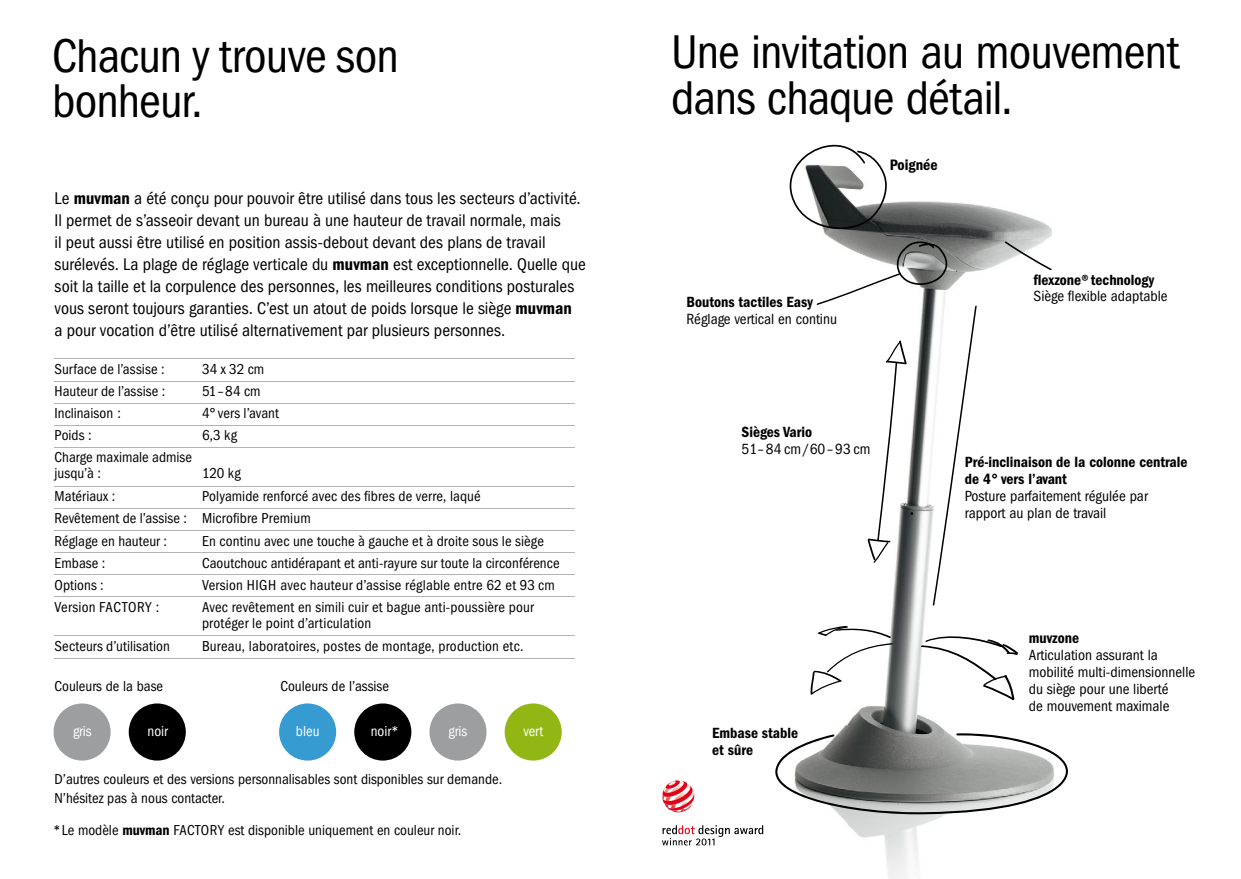
<style>
.page{position:relative;width:1241px;height:879px;background:#fff}
.page>*{position:absolute;margin:0;border:0;box-sizing:border-box;transform-origin:0 0}
.t1{font:condensed 49px/45.5px "Franklin Gothic LT";letter-spacing:-.02em;color:#000}
.t2{font:condensed 17.5px/21.9px "Franklin Gothic LT";color:#000}
.t3{font:600 condensed 15.75px "Franklin Gothic LT";color:#000}
.t4{font:condensed 15.22px/17px "Franklin Gothic LT";color:#000}
.t5{font:600 condensed 15.22px/17px "Franklin Gothic LT";color:#000}
.t6{font:condensed 14.88px/15.8px "Franklin Gothic LT";letter-spacing:.005em;color:#000}
.t7{font:condensed 14.88px "Franklin Gothic LT";color:#fff}
.t8{font:condensed 14.88px "Franklin Gothic LT";letter-spacing:.025em;color:#000}
.s1{font-weight:600}
</style>
<div class="page">
<hr style="left:55px;top:358px;width:147px;height:1px;background:#b1b3b4">
<hr style="left:202px;top:358px;width:372px;height:1px;background:#b1b3b4">
<hr style="left:55px;top:380px;width:147px;height:1px;background:#b1b3b4">
<hr style="left:202px;top:380px;width:372px;height:1px;background:#b1b3b4">
<hr style="left:55px;top:402px;width:147px;height:1px;background:#b1b3b4">
<hr style="left:202px;top:402px;width:372px;height:1px;background:#b1b3b4">
<hr style="left:55px;top:424px;width:147px;height:1px;background:#b1b3b4">
<hr style="left:202px;top:424px;width:372px;height:1px;background:#b1b3b4">
<hr style="left:55px;top:446px;width:147px;height:1px;background:#b1b3b4">
<hr style="left:202px;top:446px;width:372px;height:1px;background:#b1b3b4">
<hr style="left:55px;top:485px;width:147px;height:1px;background:#b1b3b4">
<hr style="left:202px;top:485px;width:372px;height:1px;background:#b1b3b4">
<hr style="left:55px;top:507px;width:147px;height:1px;background:#b1b3b4">
<hr style="left:202px;top:507px;width:372px;height:1px;background:#b1b3b4">
<hr style="left:55px;top:529px;width:147px;height:1px;background:#b1b3b4">
<hr style="left:202px;top:529px;width:372px;height:1px;background:#b1b3b4">
<hr style="left:55px;top:551px;width:147px;height:1px;background:#b1b3b4">
<hr style="left:202px;top:551px;width:372px;height:1px;background:#b1b3b4">
<hr style="left:55px;top:573px;width:147px;height:1px;background:#b1b3b4">
<hr style="left:202px;top:573px;width:372px;height:1px;background:#b1b3b4">
<hr style="left:55px;top:596px;width:147px;height:1px;background:#b1b3b4">
<hr style="left:202px;top:596px;width:372px;height:1px;background:#b1b3b4">
<hr style="left:55px;top:635px;width:147px;height:1px;background:#b1b3b4">
<hr style="left:202px;top:635px;width:372px;height:1px;background:#b1b3b4">
<hr style="left:55px;top:658px;width:147px;height:1px;background:#b1b3b4">
<hr style="left:202px;top:658px;width:372px;height:1px;background:#b1b3b4">
<div style="left:54px;top:703px;width:57px;height:57px;background:#9c9e9f;border-radius:50%"></div>
<div style="left:129px;top:703px;width:57px;height:57px;background:#000;border-radius:50%"></div>
<div style="left:279px;top:703px;width:57px;height:57px;background:#359bd1;border-radius:50%"></div>
<div style="left:354px;top:703px;width:57px;height:57px;background:#000;border-radius:50%"></div>
<div style="left:429px;top:703px;width:57px;height:57px;background:#9c9e9f;border-radius:50%"></div>
<div style="left:504px;top:703px;width:57px;height:57px;background:#92b714;border-radius:50%"></div>
<img style="left:810px;top:144px;width:258px;height:734px">
<svg style="left:789px;top:145px;width:97px;height:84px"></svg>
<svg style="left:1004px;top:241px;width:48px;height:29px"></svg>
<svg style="left:810px;top:625px;width:83px;height:69px"></svg>
<svg style="left:920px;top:631px;width:98px;height:69px"></svg>
<svg style="left:816px;top:241px;width:160px;height:364px"></svg>
<svg style="left:775px;top:733px;width:292px;height:80px"></svg>
<img style="left:663px;top:788px;width:101px;height:58px">
<svg style="left:662px;top:824px;width:101px;height:21px"></svg>
<img style="left:673px;top:810px;width:19px;height:1px">
<img style="left:668px;top:780px;width:19px;height:4px">
<img style="left:662px;top:784px;width:30px;height:20px">
<img style="left:665px;top:793px;width:29px;height:17px">
<h1 class="t1" style="left:52px;top:33px;width:348px">Chacun y trouve son bonheur.</h1>
<p class="t2" style="left:55px;top:188px;width:533px">Le <span class="s1">muvman</span> a été conçu pour pouvoir être utilisé dans tous les secteurs d’activité.<br>Il permet de s’asseoir devant un bureau à une hauteur de travail normale, mais<br>il peut aussi être utilisé en position assis-debout devant des plans de travail surélevés. La plage de réglage verticale du <span class="s1">muvman</span> est exceptionnelle. Quelle que soit la taille et la corpulence des personnes, les meilleures conditions posturales vous seront toujours garanties. C’est un atout de poids lorsque le siège <span class="s1">muvman<br></span>a pour vocation d’être utilisé alternativement par plusieurs personnes.</p>
<p class="t6" style="left:55px;top:361px;width:111px">Surface de l’assise :</p>
<p class="t6" style="left:202px;top:361px;width:64px">34 x 32 cm</p>
<p class="t6" style="left:55px;top:383px;width:112px">Hauteur de l’assise :</p>
<p class="t6" style="left:202px;top:383px;width:60px">51–84 cm</p>
<p class="t6" style="left:55px;top:405px;width:68px">Inclinaison :</p>
<p class="t6" style="left:202px;top:405px;width:78px">4° vers l’avant</p>
<p class="t6" style="left:55px;top:427px;width:38px">Poids :</p>
<p class="t6" style="left:202px;top:427px;width:36px">6,3 kg</p>
<p class="t6" style="left:55px;top:449px;width:139px">Charge maximale admise jusqu’à :</p>
<p class="t6" style="left:202px;top:465px;width:40px">120 kg</p>
<p class="t6" style="left:55px;top:488px;width:62px">Matériaux :</p>
<p class="t6" style="left:55px;top:485px;width:427px;line-height:22.1px;text-indent:147px">Polyamide renforcé avec des fibres de verre, laqué<br>Revêtement de l’assise : Microfibre Premium<br>Réglage en hauteur :</p>
<p class="t6" style="left:202px;top:532px;width:343px">En continu avec une touche à gauche et à droite sous le siège</p>
<p class="t6" style="left:55px;top:554px;width:52px">Embase :</p>
<p class="t6" style="left:202px;top:554px;width:359px">Caoutchouc antidérapant et anti-rayure sur toute la circonférence</p>
<p class="t6" style="left:55px;top:576px;width:51px">Options :</p>
<p class="t6" style="left:202px;top:576px;width:354px">Version HIGH avec hauteur d’assise réglable entre 62 et 93 cm</p>
<p class="t8" style="left:55px;top:598px;width:106px">Version FACTORY :</p>
<p class="t6" style="left:202px;top:598px;width:333px">Avec revêtement en simili cuir et bague anti-poussière pour protéger le point d’articulation</p>
<p class="t6" style="left:55px;top:638px;width:117px">Secteurs d’utilisation</p>
<p class="t6" style="left:202px;top:638px;width:323px">Bureau, laboratoires, postes de montage, production etc.</p>
<p class="t6" style="left:55px;top:678px;width:110px">Couleurs de la base</p>
<p class="t6" style="left:280px;top:678px;width:110px">Couleurs de l’assise</p>
<p class="t7" style="left:73px;top:722px;width:20px">gris</p>
<p class="t7" style="left:147px;top:722px;width:22px">noir</p>
<p class="t7" style="left:296px;top:722px;width:25px">bleu</p>
<p class="t7" style="left:370px;top:722px;width:30px">noir*</p>
<p class="t7" style="left:448px;top:722px;width:20px">gris</p>
<p class="t7" style="left:523px;top:722px;width:21px">vert</p>
<p class="t6" style="left:55px;top:769px;width:449px;line-height:19.2px">D’autres couleurs et des versions personnalisables sont disponibles sur demande.<br>N’hésitez pas à nous contacter.</p>
<p class="t6" style="left:53px;top:821px;width:410px">*Le modèle <span class="s1">muvman</span> FACTORY est disponible uniquement en couleur noir.</p>
<h1 class="t1" style="left:671px;top:29px;width:509px">Une invitation au mouvement dans chaque détail.</h1>
<p class="t3" style="left:889px;top:156px;width:49px">Poignée</p>
<p class="t5" style="left:686px;top:293px;width:128px">Boutons tactiles Easy</p>
<p class="t4" style="left:686px;top:310px;width:152px">Réglage vertical en continu</p>
<p class="t5" style="left:741px;top:423px;width:72px">Sièges Vario</p>
<p class="t4" style="left:741px;top:440px;width:130px">51 – 84 cm / 60 – 93 cm</p>
<p class="t5" style="left:1033px;top:271px;width:122px">flexzone®technology</p>
<p class="t4" style="left:1033px;top:288px;width:135px">Siège flexible adaptable</p>
<p class="t5" style="left:964px;top:453px;width:224px">Pré-inclinaison de la colonne centrale de 4° vers l’avant</p>
<p class="t4" style="left:964px;top:487px;width:184px">Posture parfaitement régulée par rapport au plan de travail</p>
<p class="t5" style="left:712px;top:724px;width:87px">Embase stable et sûre</p>
<p class="t5" style="left:1028px;top:629px;width:52px">muvzone</p>
<p class="t4" style="left:1028px;top:646px;width:168px">Articulation assurant la mobilité multi-dimensionnelle du siège pour une liberté<br>de mouvement maximale</p>
</div>
